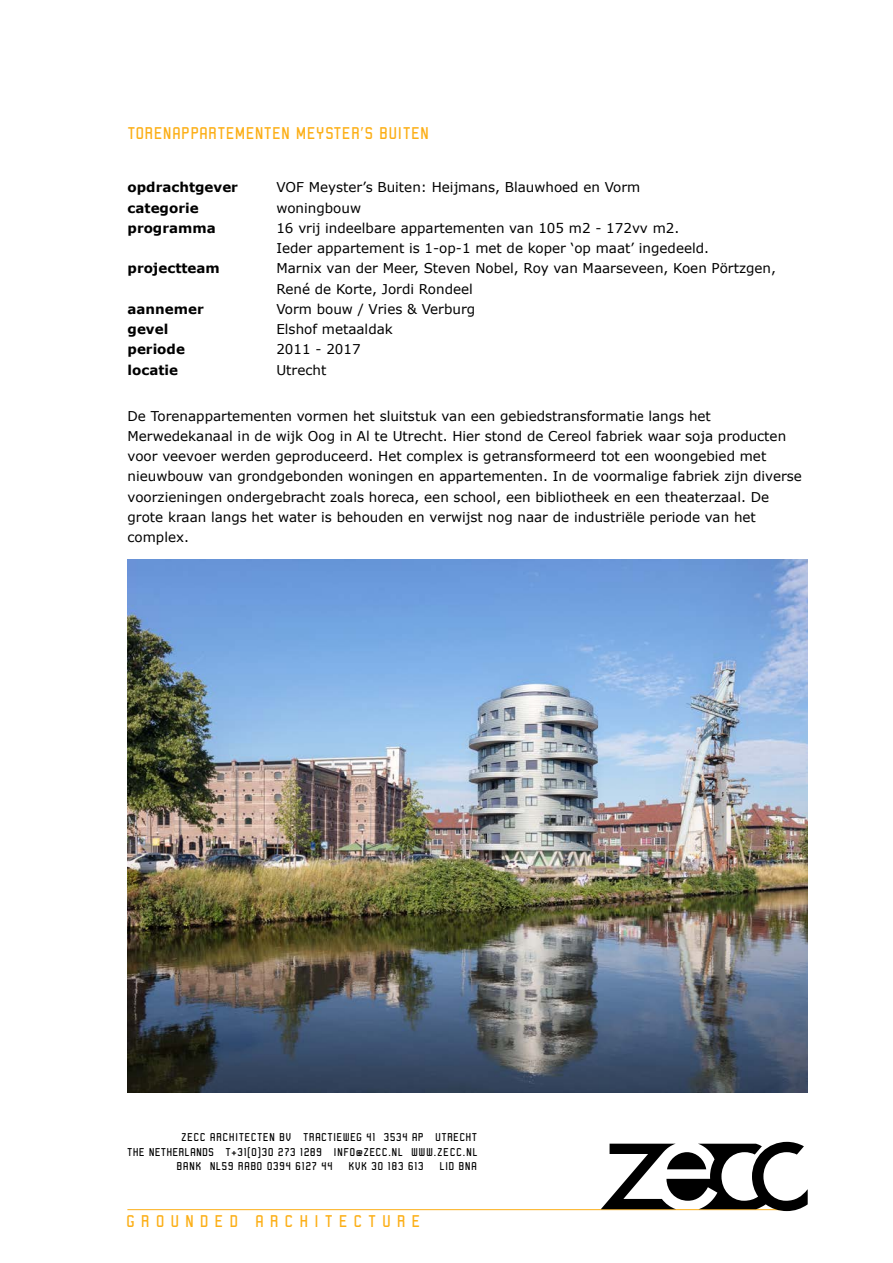
<style>
.page{position:relative;width:893px;height:1263px;background:#fff}
.page>*{position:absolute;margin:0;border:0;box-sizing:border-box;transform-origin:0 0}
.t1{font:18px "Robust ICG";letter-spacing:.015em;color:#fcaf17}
.t2{font:13.5px/20.2px "Verdana";color:#000}
.t3{font:700 13.5px/20.2px "Verdana";color:#000}
.t4{font:12px/14.7px "Robust ICG";letter-spacing:.025em;color:#000;text-align:right}
</style>
<div class="page">
<hr style="left:127px;top:1209px;width:660px;height:1px;background:#fcaf17">
<svg style="left:601px;top:1142px;width:207px;height:69px"></svg>
<img style="left:128px;top:559px;width:680px;height:534px">
<h1 class="t1" style="left:128px;top:124px;width:303px">TORENAPPARTEMENTEN MEYSTER’S BUITEN</h1>
<h1 class="t1" style="left:136px;top:124px;width:101px">ITEL PROJECT</h1>
<p class="t3" style="left:128px;top:177px;width:112px">opdrachtgever categorie programma</p>
<p class="t3" style="left:128px;top:258px;width:94px">projectteam</p>
<p class="t3" style="left:128px;top:298px;width:78px">aannemer gevel periode locatie</p>
<p class="t2" style="left:128px;top:266px;width:69px">basistekst</p>
<p class="t2" style="left:276px;top:177px;width:501px">VOF Meyster’s Buiten: Heijmans, Blauwhoed en Vorm<br>woningbouw<br>16 vrij indeelbare appartementen van 105 m2 - 172vv m2.<br>Ieder appartement is 1-op-1 met de koper ‘op maat’ ingedeeld.<br>Marnix van der Meer, Steven Nobel, Roy van Maarseveen, Koen Pörtzgen, René de Korte, Jordi Rondeel<br>Vorm bouw / Vries &amp; Verburg<br>Elshof metaaldak<br>2011 - 2017<br>Utrecht</p>
<p class="t2" style="left:128px;top:405px;width:676px">De Torenappartementen vormen het sluitstuk van een gebiedstransformatie langs het Merwedekanaal in de wijk Oog in Al te Utrecht. Hier stond de Cereol fabriek waar soja producten voor veevoer werden geproduceerd. Het complex is getransformeerd tot een woongebied met nieuwbouw van grondgebonden woningen en appartementen. In de voormalige fabriek zijn diverse voorzieningen ondergebracht zoals horeca, een school, een bibliotheek en een theaterzaal. De grote kraan langs het water is behouden en verwijst nog naar de industriële periode van het complex.</p>
<p class="t4" style="left:127px;top:1129px;width:352px">ZECC ARCHITECTEN BV TRACTIEWEG 41 3534 AP UTRECHT<br>THE NETHERLANDS T+31(0)30 273 1289 INFO@ZECC.NL WWW.ZECC.NL</p>
<p class="t4" style="left:176px;top:1159px;width:158px">BANK NL59 RABO 0394 6127 44</p>
<p class="t4" style="left:349px;top:1159px;width:77px">KVK 30 183 613</p>
<p class="t4" style="left:440px;top:1159px;width:39px">LID BNA</p>
<h1 class="t1" style="left:126px;top:1211px;width:296px">G R O U N D E D A R C H I T E C T U R E</h1>
</div>
